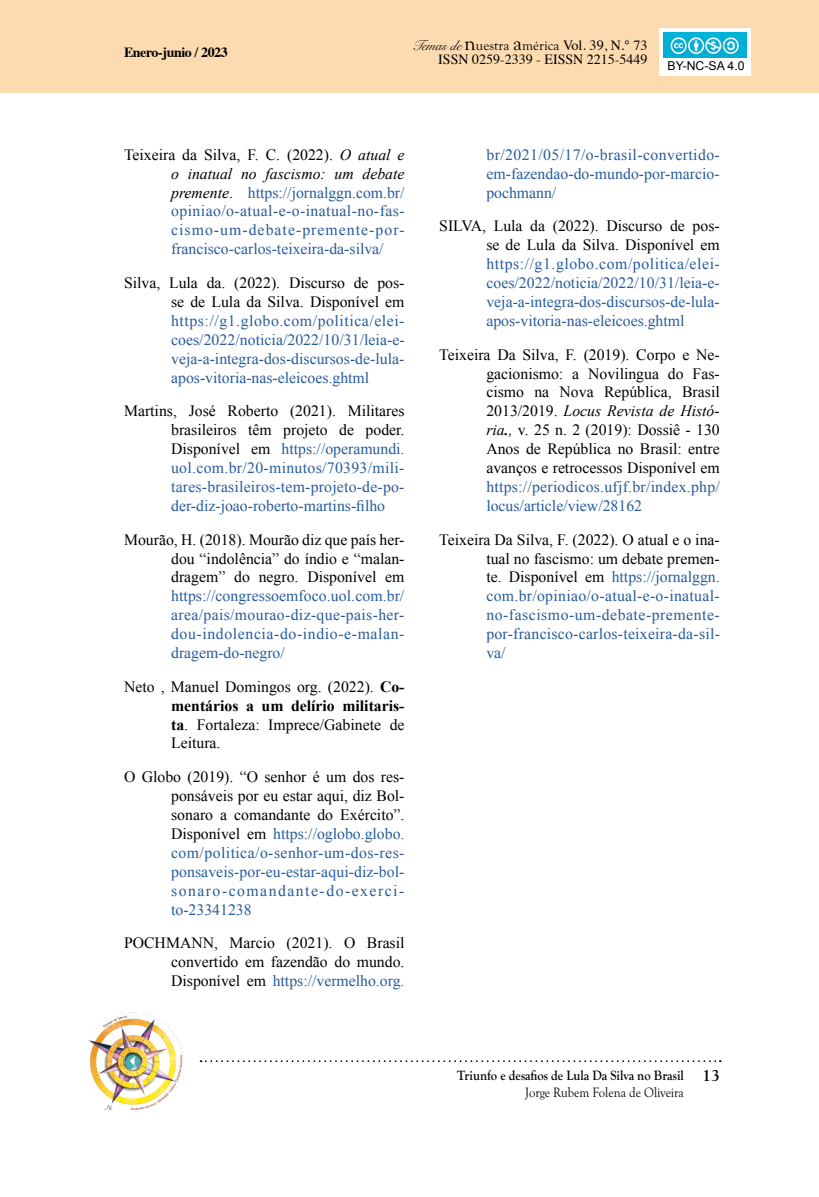
<style>
.page{position:relative;width:819px;height:1197px;background:#fff}
.page>*{position:absolute;margin:0;border:0;box-sizing:border-box;transform-origin:0 0}
.t1{font:700 17.5px "Goudy Old Sty";color:#000}
.t2{font:15.75px/18.9px "Times New Roman";letter-spacing:.005em;color:#275b9b;text-align:justify}
.t3{font:15.75px/18.9px "Times New Roman";color:#000;text-align:justify}
.t4{font:14.17px "Goudy Old Sty";color:#000}
.t5{font:700 14px "Goudy Old Sty";color:#000;scale:.9 1}
.t6{font:14px "Times";color:#000}
.t7{font:14px "Goudy Old Sty";color:#000;scale:.9 1}
.t8{font:700 14px "Times";letter-spacing:-.03em;color:#000}
.t9{font:12.25px "Arial";color:#000}
.s1{font-family:"Snell Roundhand"}
.s2{font-size:21.18px}
.s3{font-family:"Times"}
.s4{font-family:"Times";font-size:14px}
.s5{color:#000}
.s6{font-style:italic;color:#000}
.s7{font-weight:700}
.s8{color:#275b9b}
.s9{font-style:italic}
.s10{font-weight:700;font-style:italic}
</style>
<div class="page">
<div style="left:0;top:0;width:819px;height:93px;background:#fddbb1"></div>
<svg style="left:201px;top:1060px;width:520px;height:2px"></svg>
<img style="left:84px;top:1012px;width:100px;height:99px">
<div style="left:659px;top:29px;width:91px;height:47px;background:#fff"></div>
<img style="left:664px;top:32px;width:83px;height:25px">
<p class="t8" style="left:124px;top:39px;width:105px">Enero-junio / 2023</p>
<p class="t4" style="left:412px;top:37px;width:237px"><span class="s1">Temas de</span> <span class="s2">n</span>uestra <span class="s2">a</span>mérica <span class="s3">Vol. 39,</span> <span class="s4">N.° 73</span></p>
<p class="t6" style="left:438px;top:46px;width:211px">ISSN 0259-2339 - EISSN 2215-5449</p>
<p class="t9" style="left:668px;top:57px;width:79px">BY-NC-SA 4.0</p>
<p class="t2" style="left:171px;top:145px;width:235px;text-indent:-47px"><span class="s5">Teixeira da Silva, F. C. (2022).</span> <span class="s6">O atual e o inatual no fascismo: um debate premente</span><span class="s5">.</span> https://jornalggn.com.br/ opiniao/o-atual-e-o-inatual-no-fas&shy;cismo-um-debate-premente-por&shy;francisco-carlos-teixeira-da-silva/</p>
<p class="t3" style="left:124px;top:273px;width:282px;text-align:right">Silva, Lula da. (2022). Discurso de pos&shy;se de Lula da Silva. Disponível em</p>
<p class="t2" style="left:171px;top:311px;width:235px">https://g1.globo.com/politica/elei&shy;coes/2022/noticia/2022/10/31/leia-e&shy;veja-a-integra-dos-discursos-de-lula&shy;apos-vitoria-nas-eleicoes.ghtml</p>
<p class="t2" style="left:171px;top:401px;width:235px;text-indent:-47px"><span class="s5">Martins, José Roberto (2021). Militares brasileiros têm projeto de poder.<br>Disponível em</span> https://operamundi. uol.com.br/20-minutos/70393/mili&shy;tares-brasileiros-tem-projeto-de-po&shy;der-diz-joao-roberto-martins-filho</p>
<p class="t3" style="left:171px;top:530px;width:235px;text-indent:-47px">Mourão, H. (2018). Mourão diz que país her&shy;dou “indolência” do índio e “malan&shy;dragem” do negro. Disponível em</p>
<p class="t2" style="left:171px;top:586px;width:235px">https://congressoemfoco.uol.com.br/ area/pais/mourao-diz-que-pais-her&shy;dou-indolencia-do-indio-e-malan&shy;dragem-do-negro/</p>
<p class="t3" style="left:171px;top:677px;width:235px;text-indent:-47px">Neto , Manuel Domingos org. (2022). <span class="s7">Co&shy;mentários a um delírio militaris&shy;ta</span>. Fortaleza: Imprece/Gabinete de Leitura.</p>
<p class="t2" style="left:171px;top:767px;width:235px;text-indent:-47px"><span class="s5">O Globo (2019). “O senhor é um dos res&shy;ponsáveis por eu estar aqui, diz Bol&shy;sonaro a comandante do Exército”.<br>Disponível em</span> https://oglobo.globo. com/politica/o-senhor-um-dos-res&shy;ponsaveis-por-eu-estar-aqui-diz-bol&shy;sonaro-comandante-do-exerci&shy;to-23341238</p>
<p class="t3" style="left:171px;top:933px;width:235px;text-indent:-47px">POCHMANN, Marcio (2021). O Brasil convertido em fazendão do mundo.<br>Disponível em <span class="s8">https://vermelho.org.</span></p>
<p class="t2" style="left:486px;top:145px;width:235px">br/2021/05/17/o-brasil-convertido&shy;em-fazendao-do-mundo-por-marcio&shy;pochmann/</p>
<p class="t3" style="left:439px;top:216px;width:282px;text-align:right">SILVA, Lula da (2022). Discurso de pos&shy;se de Lula da Silva. Disponível em</p>
<p class="t2" style="left:486px;top:254px;width:235px">https://g1.globo.com/politica/elei&shy;coes/2022/noticia/2022/10/31/leia-e&shy;veja-a-integra-dos-discursos-de-lula&shy;apos-vitoria-nas-eleicoes.ghtml</p>
<p class="t3" style="left:486px;top:345px;width:235px;text-indent:-47px">Teixeira Da Silva, F. (2019). Corpo e Ne&shy;gacionismo: a Novilingua do Fas&shy;cismo na Nova República, Brasil 2013/2019. <span class="s9">Locus Revista de Histó&shy;ria</span><span class="s10">.</span><span class="s9">,</span> v. 25 n. 2 (2019): Dossiê - 130<br>Anos de República no Brasil: entre avanços e retrocessos Disponível em</p>
<p class="t2" style="left:486px;top:477px;width:235px">https://periodicos.ufjf.br/index.php/ locus/article/view/28162</p>
<p class="t2" style="left:486px;top:530px;width:235px;text-indent:-47px"><span class="s5">Teixeira Da Silva, F. (2022). O atual e o ina&shy;tual no fascismo: um debate premen&shy;te. Disponível em</span> https://jornalggn. com.br/opiniao/o-atual-e-o-inatual&shy;no-fascismo-um-debate-premente&shy;por-francisco-carlos-teixeira-da-sil&shy;va/</p>
<p class="t5" style="left:457px;top:1068px;width:253px">Triunfo e desafios de Lula Da Silva no Brasil</p>
<p class="t7" style="left:525px;top:1085px;width:178px">Jorge Rubem Folena de Oliveira</p>
<p class="t1" style="left:702px;top:1065px;width:19px">13</p>
</div>
